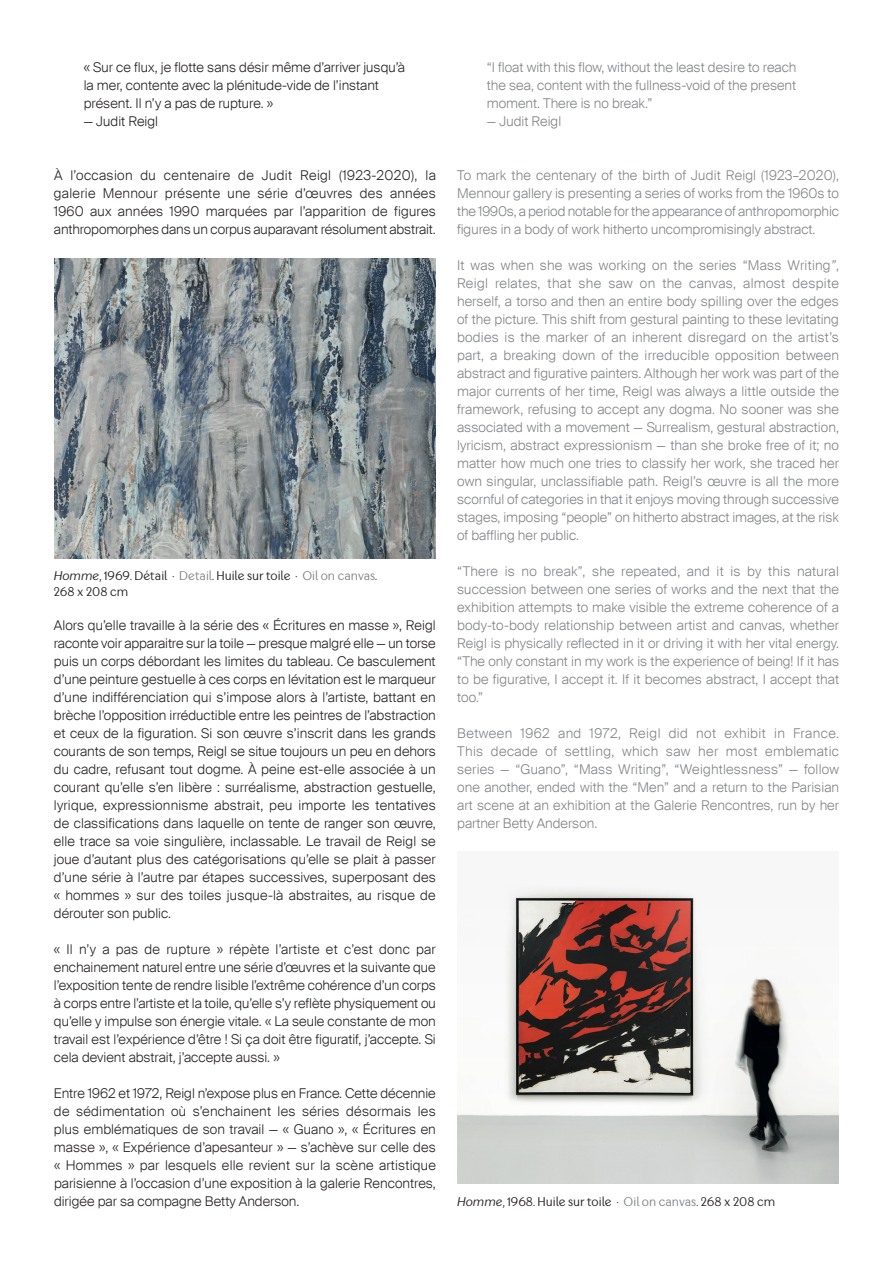
<style>
.page{position:relative;width:893px;height:1263px;background:#fff}
.page>*{position:absolute;margin:0;border:0;box-sizing:border-box;transform-origin:0 0}
.t1{font:300 13.5px/18px "Suisse Intl";color:#231f20;text-align:justify}
.t2{font:300 13.5px/18px "Suisse Intl";color:#808285;text-align:justify}
.t3{font:12.75px/15.3px "Mennour Text";color:#231f20}
.s1{font-style:italic}
.s2{color:#808285}
</style>
<div class="page">
<img style="left:54px;top:258px;width:382px;height:300px">
<svg style="left:457px;top:886px;width:382px;height:297px"></svg>
<p class="t1" style="left:84px;top:58px;width:323px;text-align:left">« Sur ce flux, je flotte sans désir même d’arriver jusqu’à la mer, contente avec la plénitude-vide de l’instant présent. Il n’y a pas de rupture. »</p>
<p class="t1" style="left:84px;top:112px;width:76px">— Judit Reigl</p>
<p class="t1" style="left:54px;top:166px;width:383px">À l’occasion du centenaire de Judit Reigl (1923-2020), la galerie Mennour présente une série d’œuvres des années 1960 aux années 1990 marquées par l’apparition de figures anthropomorphes dans un corpus auparavant résolument abstrait.</p>
<p class="t3" style="left:54px;top:568px;width:325px"><span class="s1">Homme</span>, 1969. Détail · <span class="s2">Detail</span>. Huile sur toile · <span class="s2">Oil on canvas</span>.<br>268 x 208 cm</p>
<p class="t1" style="left:54px;top:616px;width:383px">Alors qu’elle travaille à la série des « Écritures en masse », Reigl raconte voir apparaitre sur la toile — presque malgré elle — un torse puis un corps débordant les limites du tableau. Ce basculement d’une peinture gestuelle à ces corps en lévitation est le marqueur d’une indifférenciation qui s’impose alors à l’artiste, battant en brèche l’opposition irréductible entre les peintres de l’abstraction et ceux de la figuration. Si son œuvre s’inscrit dans les grands courants de son temps, Reigl se situe toujours un peu en dehors du cadre, refusant tout dogme. À peine est-elle associée à un courant qu’elle s’en libère : surréalisme, abstraction gestuelle, lyrique, expressionnisme abstrait, peu importe les tentatives de classifications dans laquelle on tente de ranger son œuvre, elle trace sa voie singulière, inclassable. Le travail de Reigl se joue d’autant plus des catégorisations qu’elle se plait à passer d’une série à l’autre par étapes successives, superposant des « hommes » sur des toiles jusque-là abstraites, au risque de dérouter son public.</p>
<p class="t1" style="left:54px;top:940px;width:383px">« Il n’y a pas de rupture » répète l’artiste et c’est donc par enchainement naturel entre une série d’œuvres et la suivante que l’exposition tente de rendre lisible l’extrême cohérence d’un corps à corps entre l’artiste et la toile, qu’elle s’y reflète physiquement ou qu’elle y impulse son énergie vitale. « La seule constante de mon travail est l’expérience d’être ! Si ça doit être figuratif, j’accepte. Si cela devient abstrait, j’accepte aussi. »</p>
<p class="t1" style="left:54px;top:1084px;width:383px">Entre 1962 et 1972, Reigl n’expose plus en France. Cette décennie de sédimentation où s’enchainent les séries désormais les plus emblématiques de son travail — « Guano », « Écritures en masse », « Expérience d’apesanteur » — s’achève sur celle des « Hommes » par lesquels elle revient sur la scène artistique parisienne à l’occasion d’une exposition à la galerie Rencontres, dirigée par sa compagne Betty Anderson.</p>
<p class="t2" style="left:487px;top:58px;width:311px">“I float with this flow, without the least desire to reach the sea, content with the fullness-void of the present moment. There is no break.”</p>
<p class="t2" style="left:487px;top:112px;width:76px">— Judit Reigl</p>
<p class="t2" style="left:457px;top:166px;width:383px">To mark the centenary of the birth of Judit Reigl (1923–2020), Mennour gallery is presenting a series of works from the 1960s to the 1990s, a period notable for the appearance of anthropomorphic figures in a body of work hitherto uncompromisingly abstract.</p>
<p class="t2" style="left:457px;top:256px;width:383px">It was when she was working on the series “Mass Writing<span class="s1">”</span>, Reigl relates, that she saw on the canvas, almost despite herself, a torso and then an entire body spilling over the edges of the picture. This shift from gestural painting to these levitating bodies is the marker of an inherent disregard on the artist’s part, a breaking down of the irreducible opposition between abstract and figurative painters. Although her work was part of the major currents of her time, Reigl was always a little outside the framework, refusing to accept any dogma. No sooner was she associated with a movement — Surrealism, gestural abstraction, lyricism, abstract expressionism — than she broke free of it; no matter how much one tries to classify her work, she traced her own singular, unclassifiable path. Reigl’s œuvre is all the more scornful of categories in that it enjoys moving through successive stages, imposing “people” on hitherto abstract images, at the risk of baffling her public.</p>
<p class="t2" style="left:457px;top:562px;width:383px">“There is no break”, she repeated, and it is by this natural succession between one series of works and the next that the exhibition attempts to make visible the extreme coherence of a body-to-body relationship between artist and canvas, whether Reigl is physically reflected in it or driving it with her vital energy. “The only constant in my work is the experience of being! If it has to be figurative, I accept it. If it becomes abstract, I accept that too.”</p>
<p class="t2" style="left:457px;top:724px;width:383px">Between 1962 and 1972, Reigl did not exhibit in France.<br>This decade of settling, which saw her most emblematic series — “Guano”, “Mass Writing”, “Weightlessness” — follow one another, ended with the “Men” and a return to the Parisian art scene at an exhibition at the Galerie Rencontres, run by her partner Betty Anderson.</p>
<p class="t3" style="left:457px;top:1194px;width:320px"><span class="s1">Homme</span>, 1968. Huile sur toile · <span class="s2">Oil on canvas</span>. 268 x 208 cm</p>
</div>
